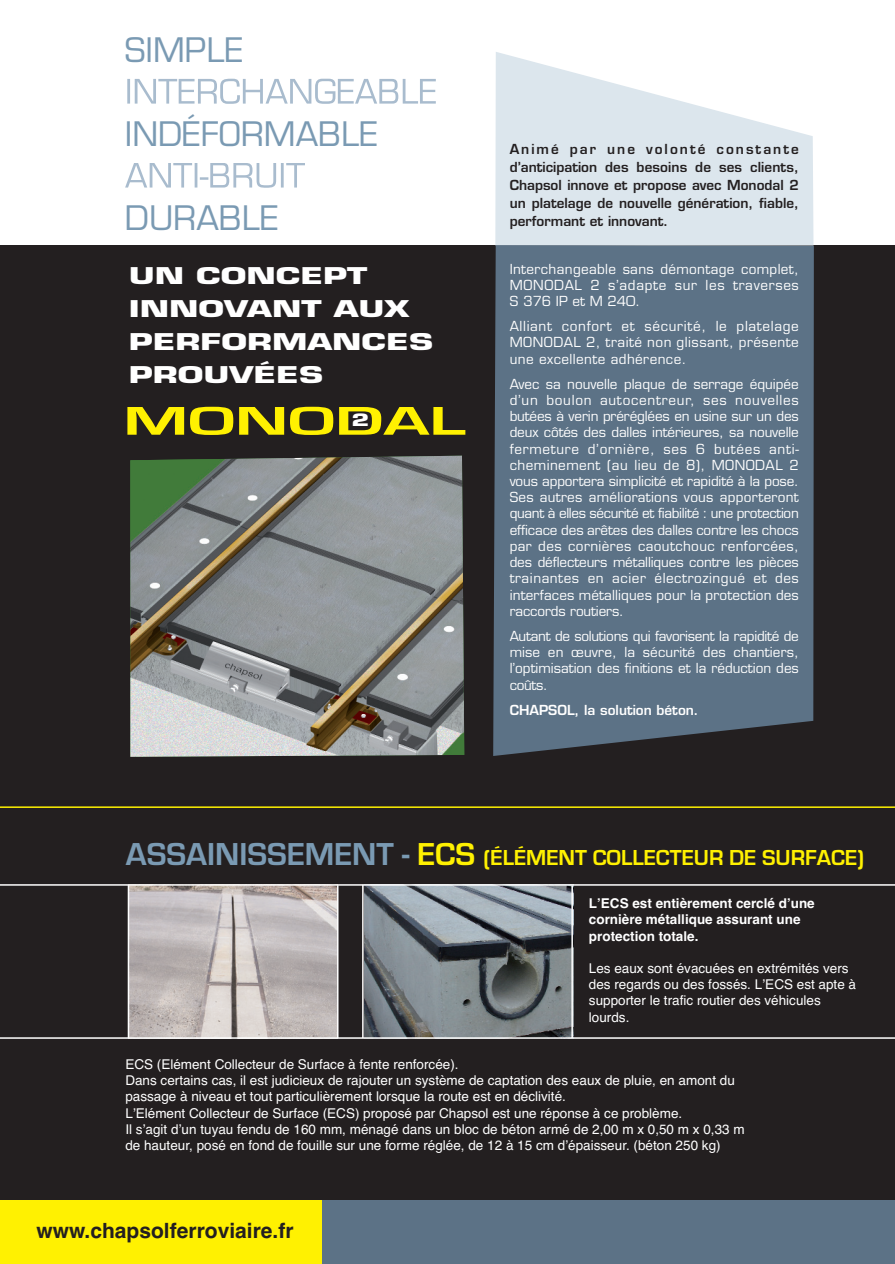
<style>
.page{position:relative;width:895px;height:1264px;background:#fff}
.page>*{position:absolute;margin:0;border:0;box-sizing:border-box;transform-origin:0 0}
.t1{font:700 41.55px "Eurostile";letter-spacing:-.005em;color:#fff101;scale:1.75 1}
.t2{font:32.85px "Eurostile";color:#7a9ab3}
.t3{font:700 22.5px "Eurostile";color:#fff101}
.t4{font:700 22.5px/33px "Eurostile";color:#fff;scale:1.5 1}
.t5{font:700 21px "Helvetica";color:#231f20}
.t6{font:700 16.65px "Eurostile";color:#fff;scale:1.5 1}
.t7{font:13.5px/16.2px "Eurostile";letter-spacing:.01em;color:#fff;text-align:justify}
.t8{font:13.5px/16.2px "Helvetica";color:#fff}
.t9{font:600 13.5px/18px "Eurostile";color:#231f20;text-align:justify}
.t10{font:700 13.5px/16.2px "Helvetica";color:#fff}
.t11{font:600 13.5px "Eurostile";color:#fff}
.s1{font-size:32.85px;color:#7a9ab3}
.s2{font-size:32.85px}
</style>
<div class="page">
<div style="left:0;top:245px;width:895px;height:1018px;background:#231f20"></div>
<div style="left:314px;top:1200px;width:581px;height:63px;background:#5c7286"></div>
<img style="left:130px;top:455px;width:334px;height:301px">
<div style="left:493px;top:245px;width:321px;height:510px;background:#5c7286"></div>
<svg style="left:495px;top:52px;width:318px;height:193px;fill:#dce6ed"></svg>
<hr style="left:496px;top:245px;width:151px;height:1px;background:#647a8f">
<svg style="left:127px;top:79px;width:309px;height:25px"></svg>
<svg style="left:125px;top:163px;width:180px;height:25px"></svg>
<img style="left:129px;top:885px;width:208px;height:152px">
<hr style="left:128px;top:885px;width:1px;height:152px;background:#fff">
<hr style="left:337px;top:885px;width:1px;height:152px;background:#fff">
<div style="left:0;top:1200px;width:321px;height:63px;background:#fff101"></div>
<img style="left:364px;top:885px;width:207px;height:152px">
<hr style="left:0;top:884px;width:895px;height:1px;background:#fff">
<hr style="left:0;top:1037px;width:895px;height:1px;background:#fff">
<hr style="left:362px;top:884px;width:1px;height:153px;background:#fff">
<hr style="left:571px;top:885px;width:2px;height:152px;background:#fff">
<hr style="left:0;top:806px;width:895px;height:1px;background:#fff101">
<h2 class="t2" style="left:125px;top:37px;width:120px">SIMPLE</h2>
<h2 class="t2" style="left:125px;top:121px;width:254px">INDÉFORMABLE</h2>
<h2 class="t2" style="left:125px;top:205px;width:155px">DURABLE</h2>
<h3 class="t4" style="left:129px;top:261px;width:204px">UN CONCEPT<br>INNOVANT AUX<br>PERFORMANCES<br>PROUVÉES</h3>
<h1 class="t1" style="left:123px;top:396px;width:197px">MONODAL</h1>
<p class="t6" style="left:351px;top:413px;width:14px">2</p>
<p class="t9" style="left:509px;top:141px;width:291px">Animé par une volonté constante d’anticipation des besoins de ses clients, Chapsol innove et propose avec Monodal 2 un platelage de nouvelle génération, fiable, performant et innovant.</p>
<p class="t7" style="left:509px;top:262px;width:291px">Interchangeable sans démontage complet, MONODAL 2 s’adapte sur les traverses S 376 IP et M 240.</p>
<p class="t7" style="left:509px;top:319px;width:291px">Alliant confort et sécurité, le platelage MONODAL 2, traité non glissant, présente une excellente adhérence.</p>
<p class="t7" style="left:509px;top:377px;width:291px">Avec sa nouvelle plaque de serrage équipée d’un boulon autocentreur, ses nouvelles butées à verin préréglées en usine sur un des deux côtés des dalles intérieures, sa nouvelle fermeture d’ornière, ses 6 butées anti&shy;cheminement (au lieu de 8), MONODAL 2 vous apportera simplicité et rapidité à la pose.<br>Ses autres améliorations vous apporteront quant à elles sécurité et fiabilité : une protection efficace des arêtes des dalles contre les chocs par des cornières caoutchouc renforcées, des déflecteurs métalliques contre les pièces trainantes en acier électrozingué et des interfaces métalliques pour la protection des raccords routiers.</p>
<p class="t7" style="left:509px;top:629px;width:291px">Autant de solutions qui favorisent la rapidité de mise en œuvre, la sécurité des chantiers, l’optimisation des finitions et la réduction des coûts.</p>
<p class="t11" style="left:509px;top:705px;width:190px">CHAPSOL, la solution béton.</p>
<h3 class="t3" style="left:126px;top:844px;width:740px"><span class="s1">ASSAINISSEMENT -</span> <span class="s2">ECS</span> (ÉLÉMENT COLLECTEUR DE SURFACE)</h3>
<p class="t10" style="left:589px;top:896px;width:227px">LʼECS est entièrement cerclé dʼune cornière métallique assurant une protection totale.</p>
<p class="t8" style="left:589px;top:961px;width:269px">Les eaux sont évacuées en extrémités vers des regards ou des fossés. LʼECS est apte à supporter le trafic routier des véhicules lourds.</p>
<p class="t8" style="left:125px;top:1057px;width:621px">ECS (Elément Collecteur de Surface à fente renforcée).<br>Dans certains cas, il est judicieux de rajouter un système de captation des eaux de pluie, en amont du passage à niveau et tout particulièrement lorsque la route est en déclivité.<br>LʼElément Collecteur de Surface (ECS) proposé par Chapsol est une réponse à ce problème.<br>Il sʼagit dʼun tuyau fendu de 160 mm, ménagé dans un bloc de béton armé de 2,00 m x 0,50 m x 0,33 m de hauteur, posé en fond de fouille sur une forme réglée, de 12 à 15 cm dʼépaisseur. (béton 250 kg)</p>
<h3 class="t5" style="left:36px;top:1222px;width:259px">www.chapsolferroviaire.fr</h3>
</div>
